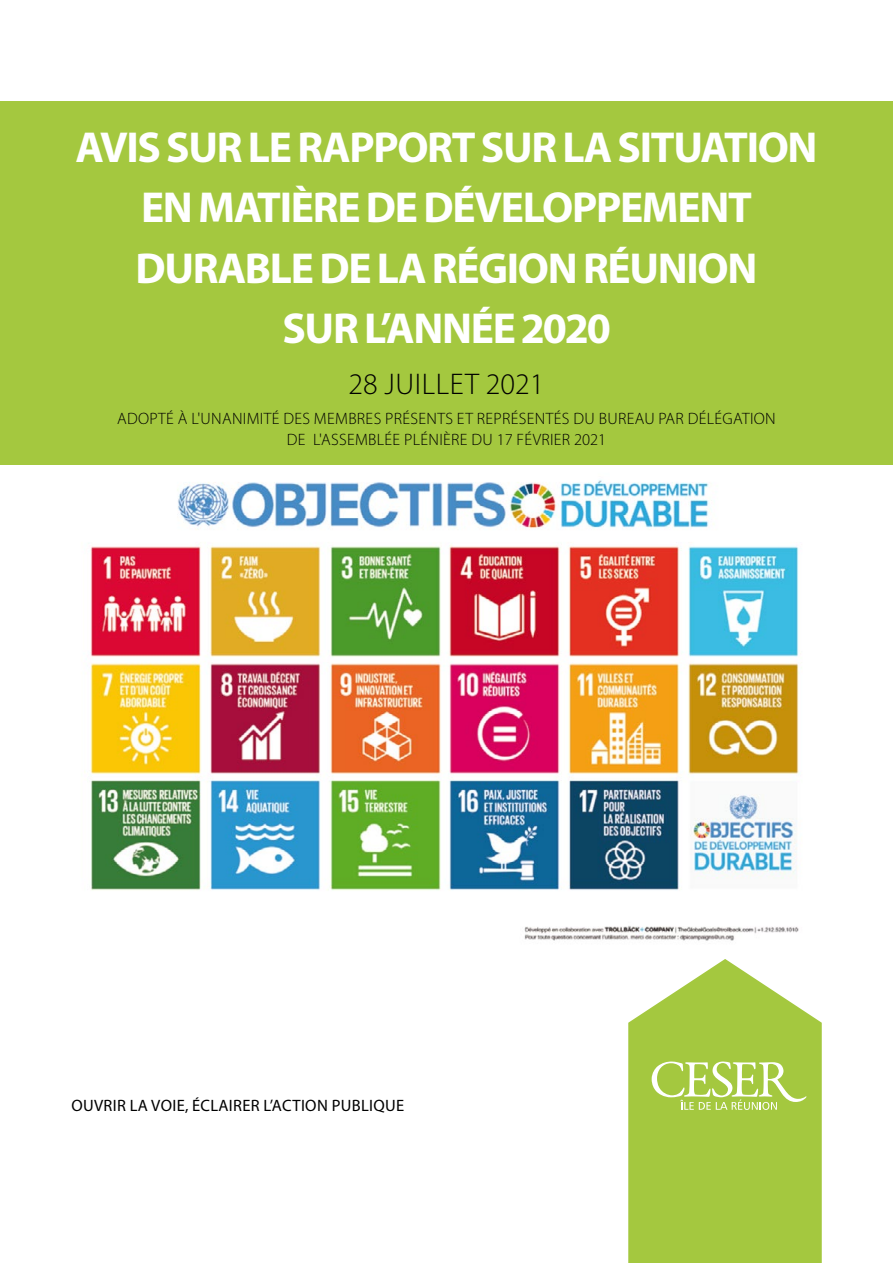
<style>
.page{position:relative;width:893px;height:1263px;background:#fff}
.page>*{position:absolute;margin:0;border:0;box-sizing:border-box;transform-origin:0 0}
.t1{font:700 43.5px/60.6px "Myriad Pro";letter-spacing:-.03em;color:#fff;text-align:center}
.t2{font:300 30px "Myriad Pro";letter-spacing:.02em;color:#000}
.t3{font:300 16.5px/20.2px "Myriad Pro";letter-spacing:.02em;color:#000;text-align:center}
.t4{font:16.5px "Myriad Pro";letter-spacing:.02em;color:#000}
</style>
<div class="page">
<div style="left:0;top:101px;width:893px;height:364px;background:#a4c83f"></div>
<svg style="left:628px;top:959px;width:194px;height:304px;background:#afce56"></svg>
<svg style="left:652px;top:1061px;width:154px;height:49px"></svg>
<img style="left:84px;top:480px;width:715px;height:461px">
<h1 class="t1" style="left:75px;top:115px;width:744px">AVIS SUR LE RAPPORT SUR LA SITUATION<br>EN MATIÈRE DE DÉVELOPPEMENT<br>DURABLE DE LA RÉGION RÉUNION<br>SUR L’ANNÉE 2020</h1>
<h2 class="t2" style="left:348px;top:366px;width:198px">28 JUILLET 2021</h2>
<p class="t3" style="left:117px;top:409px;width:660px">ADOPTÉ À L'UNANIMITÉ DES MEMBRES PRÉSENTS ET REPRÉSENTÉS DU BUREAU PAR DÉLÉGATION<br>DE L'ASSEMBLÉE PLÉNIÈRE DU 17 FÉVRIER 2021</p>
<p class="t4" style="left:71px;top:1096px;width:334px">OUVRIR LA VOIE, ÉCLAIRER L’ACTION PUBLIQUE</p>
</div>
